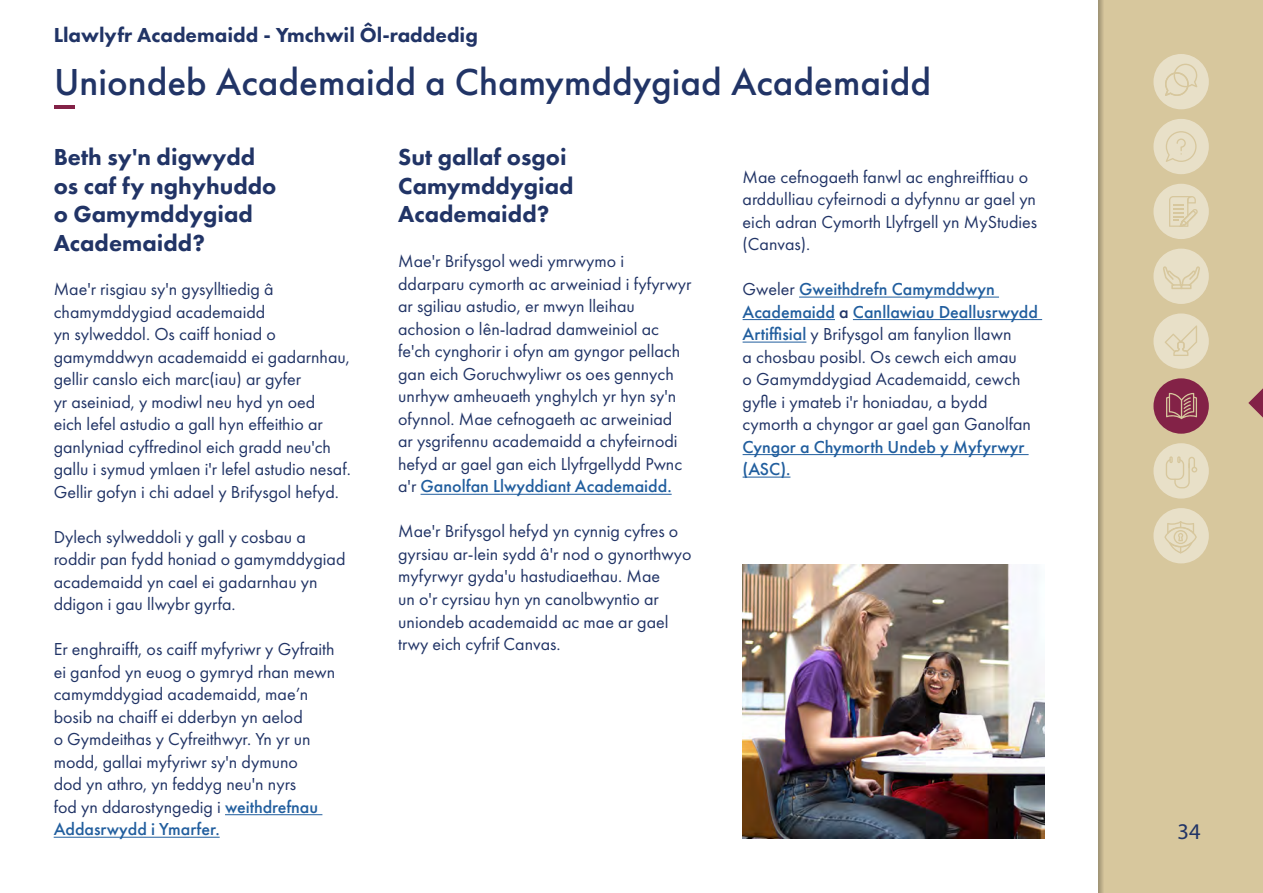
<style>
.page{position:relative;width:1263px;height:893px;background:#fff}
.page>*{position:absolute;margin:0;border:0;box-sizing:border-box;transform-origin:0 0}
.t1{font:500 39px "Futura PT";color:#213466}
.t2{font:800 24px/28.8px "Futura PT";color:#213466}
.t3{font:22.5px "Myriad Pro";color:#213466}
.t4{font:800 21px "Futura PT";color:#213466}
.t5{font:18px/22.5px "Futura PT";color:#213466}
.t6{font:500 18px/22.5px "Futura PT";color:#215e9e}
.s1{font-weight:500;color:#215e9e}
.s2{font-weight:500}
</style>
<div class="page">
<div style="left:1098px;top:0;width:165px;height:893px;background:#d7c79d"></div>
<svg style="left:1098px;top:0;width:5px;height:893px;background:#b1a481"></svg>
<svg style="left:1248px;top:388px;width:15px;height:29px"></svg>
<div style="left:1153px;top:54px;width:56px;height:55px;background:#e8e0c8;border-radius:50%"></div>
<svg style="left:1165px;top:64px;width:32px;height:32px"></svg>
<div style="left:1153px;top:508px;width:56px;height:55px;background:#e8e0c8;border-radius:50%"></div>
<svg style="left:1164px;top:521px;width:33px;height:32px"></svg>
<div style="left:1153px;top:443px;width:56px;height:56px;background:#e8e0c8;border-radius:50%"></div>
<svg style="left:1166px;top:456px;width:31px;height:32px"></svg>
<div style="left:1153px;top:378px;width:56px;height:56px;background:#832247;border-radius:50%"></div>
<svg style="left:1166px;top:393px;width:31px;height:26px"></svg>
<div style="left:1153px;top:313px;width:56px;height:56px;background:#e8e0c8;border-radius:50%"></div>
<svg style="left:1165px;top:325px;width:32px;height:31px"></svg>
<div style="left:1153px;top:249px;width:56px;height:55px;background:#e8e0c8;border-radius:50%"></div>
<svg style="left:1163px;top:266px;width:37px;height:23px"></svg>
<div style="left:1153px;top:184px;width:56px;height:55px;background:#e8e0c8;border-radius:50%"></div>
<svg style="left:1169px;top:196px;width:29px;height:31px"></svg>
<div style="left:1153px;top:119px;width:56px;height:55px;background:#e8e0c8;border-radius:50%"></div>
<svg style="left:1166px;top:131px;width:30px;height:31px"></svg>
<hr style="left:54px;top:105px;width:21px;height:3px;background:#832247">
<hr style="left:225px;top:814px;width:97px;height:1px;background:#215e9e">
<hr style="left:54px;top:837px;width:166px;height:1px;background:#215e9e">
<hr style="left:420px;top:494px;width:252px;height:1px;background:#215e9e">
<hr style="left:799px;top:297px;width:200px;height:1px;background:#215e9e">
<hr style="left:743px;top:319px;width:92px;height:1px;background:#215e9e">
<hr style="left:853px;top:319px;width:189px;height:1px;background:#215e9e">
<hr style="left:743px;top:342px;width:63px;height:1px;background:#215e9e">
<hr style="left:743px;top:454px;width:285px;height:1px;background:#215e9e">
<hr style="left:743px;top:477px;width:47px;height:1px;background:#215e9e">
<img style="left:743px;top:564px;width:301px;height:275px">
<p class="t4" style="left:54px;top:22px;width:426px">Llawlyfr Academaidd - Ymchwil Ôl-raddedig</p>
<h1 class="t1" style="left:54px;top:59px;width:879px">Uniondeb Academaidd a Chamymddygiad Academaidd</h1>
<h2 class="t2" style="left:54px;top:142px;width:224px">Beth sy'n digwydd os caf fy nghyhuddo o Gamymddygiad<br>Academaidd?</h2>
<p class="t5" style="left:54px;top:278px;width:299px">Mae'r risgiau sy'n gysylltiedig â chamymddygiad academaidd<br>yn sylweddol. Os caiff honiad o gamymddwyn academaidd ei gadarnhau, gellir canslo eich marc(iau) ar gyfer<br>yr aseiniad, y modiwl neu hyd yn oed<br>eich lefel astudio a gall hyn effeithio ar ganlyniad cyffredinol eich gradd neu'ch gallu i symud ymlaen i'r lefel astudio nesaf.<br>Gellir gofyn i chi adael y Brifysgol hefyd.</p>
<p class="t5" style="left:54px;top:526px;width:293px">Dylech sylweddoli y gall y cosbau a roddir pan fydd honiad o gamymddygiad academaidd yn cael ei gadarnhau yn ddigon i gau llwybr gyrfa.</p>
<p class="t5" style="left:54px;top:638px;width:283px">Er enghraifft, os caiff myfyriwr y Gyfraith ei ganfod yn euog o gymryd rhan mewn camymddygiad academaidd, mae’n bosib na chaiff ei dderbyn yn aelod<br>o Gymdeithas y Cyfreithwyr. Yn yr un modd, gallai myfyriwr sy'n dymuno<br>dod yn athro, yn feddyg neu'n nyrs<br>fod yn ddarostyngedig i <span class="s1">weithdrefnau Addasrwydd i Ymarfer.</span></p>
<h2 class="t2" style="left:398px;top:142px;width:177px">Sut gallaf osgoi<br>Camymddygiad<br>Academaidd?</h2>
<p class="t5" style="left:398px;top:250px;width:295px">Mae'r Brifysgol wedi ymrwymo i ddarparu cymorth ac arweiniad i fyfyrwyr ar sgiliau astudio, er mwyn lleihau achosion o lên-ladrad damweiniol ac fe'ch cynghorir i ofyn am gyngor pellach gan eich Goruchwyliwr os oes gennych unrhyw amheuaeth ynghylch yr hyn sy'n ofynnol. Mae cefnogaeth ac arweiniad ar ysgrifennu academaidd a chyfeirnodi hefyd ar gael gan eich Llyfrgellydd Pwnc a'r <span class="s1">Ganolfan Llwyddiant Academaidd.</span></p>
<p class="t5" style="left:398px;top:520px;width:295px">Mae'r Brifysgol hefyd yn cynnig cyfres o gyrsiau ar-lein sydd â'r nod o gynorthwyo myfyrwyr gyda'u hastudiaethau. Mae<br>un o'r cyrsiau hyn yn canolbwyntio ar uniondeb academaidd ac mae ar gael trwy eich cyfrif Canvas.</p>
<p class="t5" style="left:743px;top:165px;width:296px">Mae cefnogaeth fanwl ac enghreifftiau o arddulliau cyfeirnodi a dyfynnu ar gael yn eich adran Cymorth Llyfrgell yn MyStudies (Canvas).</p>
<p class="t5" style="left:743px;top:278px;width:297px">Gweler <span class="s1">Gweithdrefn Camymddwyn Academaidd</span> <span class="s2">a</span> <span class="s1">Canllawiau Deallusrwydd Artiffisial</span> y Brifysgol am fanylion llawn<br>a chosbau posibl. Os cewch eich amau<br>o Gamymddygiad Academaidd, cewch gyfle i ymateb i'r honiadau, a bydd cymorth a chyngor ar gael gan Ganolfan</p>
<p class="t6" style="left:743px;top:436px;width:283px">Cyngor a Chymorth Undeb y Myfyrwyr (ASC).</p>
<p class="t3" style="left:1177px;top:817px;width:25px">34</p>
</div>
